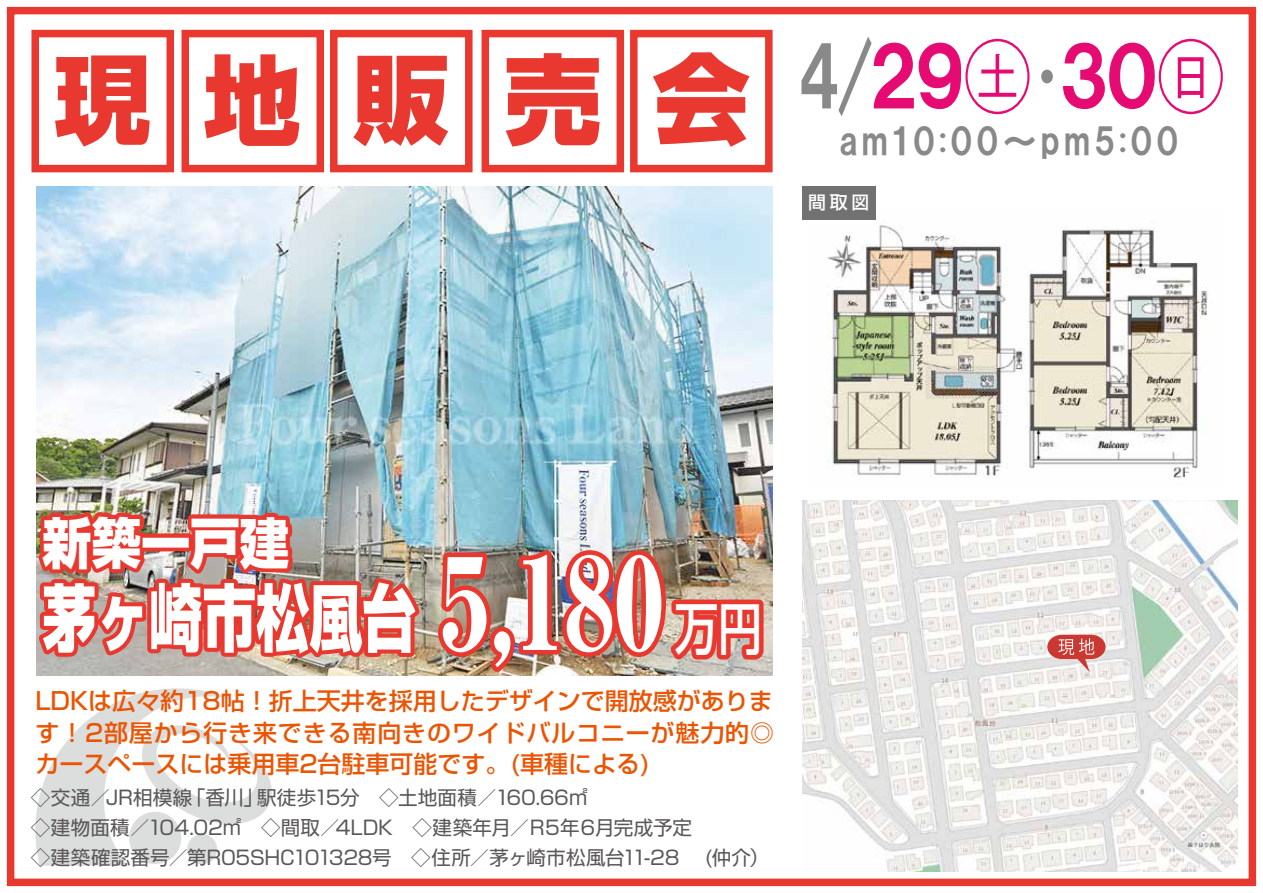
<style>
.page{position:relative;width:1263px;height:893px;background:#fff}
.page>*{position:absolute;margin:0;border:0;box-sizing:border-box;transform-origin:0 0}
.t1{font:800 97.5px "Shin Go Pr 5";letter-spacing:.53em;color:#e8382f}
.t2{font:81px "HGP Soei Kakugothic UB";color:#e60b72;scale:.85 1}
.t3{font:800 73.05px "Shin Go Pr 5";color:#fff;scale:.73 1}
.t4{font:500 55.95px "Shin Go Pr 5";color:#fff;scale:.78 1}
.t5{font:800 54.9px "Shin Go Pr 5";color:#fff;scale:.9 1}
.t6{font:36px "HGP Soei Kakugothic UB";letter-spacing:.095em;color:#898989}
.t7{font:500 24px/31.5px "Shin Go Pr 5";color:#ea5504;text-align:justify}
.t8{font:19.5px/30px "Shin Go Pr 5";letter-spacing:-.01em;color:#595757}
.t9{font:500 18px "Shin Go Pr 5";color:#fff}
.s1{color:#898989}
.s2{font-family:"Koz Go Pro"}
.s3{font-family:"Shin Go Pr 5";color:#898989}
.s4{font-family:"Ryumin Pr 5";font-size:127.2px}
</style>
<div class="page">
<svg style="left:35px;top:688px;width:237px;height:178px"></svg>
<img style="left:826px;top:209px;width:382px;height:270px">
<img style="left:36px;top:186px;width:737px;height:489px">
<img style="left:6px;top:505px;width:294px;height:161px">
<img style="left:300px;top:6px;width:70px;height:662px">
<img style="left:355px;top:573px;width:70px;height:88px">
<img style="left:433px;top:546px;width:335px;height:130px">
<img style="left:802px;top:501px;width:435px;height:370px">
<svg style="left:1047px;top:635px;width:58px;height:37px;background:#dc8d89"></svg>
<div style="left:7px;top:7px;width:1249px;height:879px;border:8px solid #e8382f"></div>
<div style="left:31px;top:30px;width:143px;height:142px;border:8px solid #e8382f"></div>
<div style="left:181px;top:30px;width:143px;height:142px;border:8px solid #e8382f"></div>
<div style="left:330px;top:30px;width:142px;height:142px;border:8px solid #e8382f"></div>
<div style="left:481px;top:30px;width:143px;height:142px;border:8px solid #e8382f"></div>
<div style="left:630px;top:30px;width:142px;height:142px;border:8px solid #e8382f"></div>
<div style="left:802px;top:186px;width:73px;height:34px;background:#727171"></div>
<h1 class="t1" style="left:54px;top:22px;width:697px">現地販売会</h1>
<h2 class="t2" style="left:797px;top:36px;width:505px"><span class="s1">4/</span>２９<span class="s2">㊏</span><span class="s3">・</span>３０<span class="s2">㊐</span></h2>
<h3 class="t6" style="left:839px;top:123px;width:341px">am10:00～pm5:00</h3>
<p class="t9" style="left:808px;top:187px;width:63px">間取図</p>
<h3 class="t5" style="left:43px;top:499px;width:276px">新築一戸建</h3>
<h3 class="t3" style="left:43px;top:560px;width:853px">茅ヶ崎市松風台 <span class="s4">5,180</span></h3>
<h3 class="t4" style="left:675px;top:583px;width:113px">万円</h3>
<p class="t7" style="left:35px;top:683px;width:740px">LDKは広々約18帖！折上天井を採用したデザインで開放感があります！2部屋から行き来できる南向きのワイドバルコニーが魅力的◎カースペースには乗用車2台駐車可能です。(車種による)</p>
<p class="t8" style="left:31px;top:780px;width:739px">◇交通／JR相模線「香川」駅徒歩15分 ◇土地面積／160.66㎡<br>◇建物面積／104.02㎡　◇間取／4LDK　◇建築年月／Ｒ5年６月完成予定<br>◇建築確認番号／第R05SHC101328号　◇住所／茅ヶ崎市松風台11-28　 (仲介）</p>
</div>
